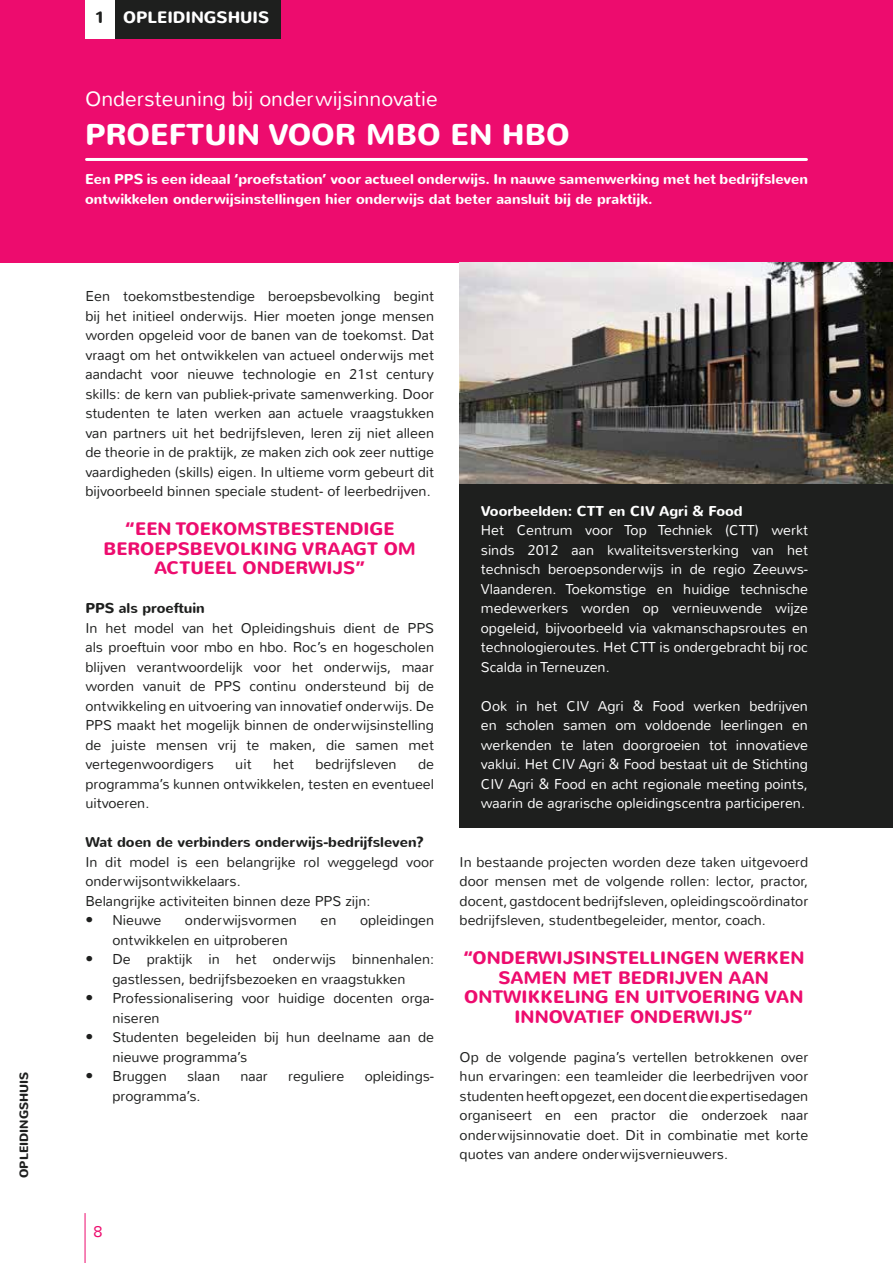
<style>
.page{position:relative;width:893px;height:1263px;background:#fff}
.page>*{position:absolute;margin:0;border:0;box-sizing:border-box;transform-origin:0 0}
.t1{font:700 30px "Nunito";color:#fff}
.t2{font:300 21px "Nunito";color:#fff}
.t3{font:700 18px/19.5px "Nunito";color:#ed0c6e;text-align:center}
.t4{font:700 16.5px "Nunito";color:#fff}
.t5{font:300 15.75px "Nunito";color:#ed0c6e}
.t6{font:300 14.25px/19.5px "Nunito";color:#1e1f1e;text-align:justify}
.t7{font:300 14.25px/19.5px "Nunito";color:#fff;text-align:justify}
.t8{font:700 14.25px/19.5px "Nunito";color:#fff}
.t9{font:700 14.25px "Nunito";color:#1e1f1e}
.t10{font:700 12px "Nunito";color:#1e1f1e}
.s1{color:#1e1f1e}
.s2{font-size:15.75px}
</style>
<div class="page">
<hr style="left:85px;top:1213px;width:1px;height:50px;background:#ed0c6e">
<div style="left:0;top:0;width:893px;height:262px;background:#ed0c6e"></div>
<div style="left:460px;top:484px;width:433px;height:344px;background:#1e1f1e"></div>
<div style="left:115px;top:0;width:166px;height:38px;background:#1e1f1e"></div>
<div style="left:85px;top:0;width:30px;height:38px;background:#fff"></div>
<hr style="left:87px;top:158px;width:719px;height:3px;background:#fff">
<img style="left:460px;top:262px;width:433px;height:222px">
<p class="t10" style="left:16px;top:1178px;width:108px;rotate:-90deg">OPLEIDINGSHUIS</p>
<p class="t4" style="left:95px;top:7px;width:176px"><span class="s1">1</span> OPLEIDINGSHUIS</p>
<h2 class="t2" style="left:85px;top:86px;width:354px">Ondersteuning bij onderwijsinnovatie</h2>
<h1 class="t1" style="left:85px;top:115px;width:486px">PROEFTUIN VOOR MBO EN HBO</h1>
<p class="t8" style="left:85px;top:170px;width:724px">Een PPS is een ideaal ‘proefstation’ voor actueel onderwijs. In nauwe samenwerking met het bedrijfsleven ontwikkelen onderwijsinstellingen hier onderwijs dat beter aansluit bij de praktijk.</p>
<p class="t6" style="left:85px;top:287px;width:350px">Een toekomstbestendige beroepsbevolking begint bij het initieel onderwijs. Hier moeten jonge mensen worden opgeleid voor de banen van de toekomst. Dat vraagt om het ontwikkelen van actueel onderwijs met aandacht voor nieuwe technologie en 21st century skills: de kern van publiek-private samenwerking. Door studenten te laten werken aan actuele vraagstukken van partners uit het bedrijfsleven, leren zij niet alleen de theorie in de praktijk, ze maken zich ook zeer nuttige vaardigheden (skills) eigen. In ultieme vorm gebeurt dit bijvoorbeeld binnen speciale student- of leerbedrijven.</p>
<p class="t3" style="left:104px;top:520px;width:314px">“EEN TOEKOMSTBESTENDIGE<br>BEROEPSBEVOLKING VRAAGT OM<br>ACTUEEL ONDERWIJS”</p>
<p class="t9" style="left:85px;top:599px;width:121px">PPS als proeftuin</p>
<p class="t6" style="left:85px;top:618px;width:350px">In het model van het Opleidingshuis dient de PPS als proeftuin voor mbo en hbo. Roc’s en hogescholen blijven verantwoordelijk voor het onderwijs, maar worden vanuit de PPS continu ondersteund bij de ontwikkeling en uitvoering van innovatief onderwijs. De PPS maakt het mogelijk binnen de onderwijsinstelling de juiste mensen vrij te maken, die samen met vertegenwoordigers</p>
<p class="t6" style="left:235px;top:755px;width:18px">uit</p>
<p class="t6" style="left:273px;top:755px;width:22px">het</p>
<p class="t6" style="left:315px;top:755px;width:83px">bedrijfsleven</p>
<p class="t6" style="left:85px;top:755px;width:350px;text-indent:333px">de programma’s kunnen ontwikkelen, testen en eventueel uitvoeren.</p>
<p class="t9" style="left:85px;top:833px;width:340px">Wat doen de verbinders onderwijs-bedrijfsleven?</p>
<p class="t6" style="left:85px;top:852px;width:350px;text-align:left">In dit model is een belangrijke rol weggelegd voor onderwijsontwikkelaars.<br>Belangrijke activiteiten binnen deze PPS zijn:</p>
<p class="t6" style="left:85px;top:911px;width:78px"><span class="s2">•</span> Nieuwe</p>
<p class="t6" style="left:185px;top:911px;width:114px">onderwijsvormen</p>
<p class="t6" style="left:321px;top:911px;width:17px">en</p>
<p class="t6" style="left:360px;top:911px;width:76px">opleidingen</p>
<p class="t6" style="left:112px;top:930px;width:177px">ontwikkelen en uitproberen</p>
<p class="t6" style="left:85px;top:950px;width:350px;text-align:center"><span class="s2">•</span> De praktijk in het onderwijs binnenhalen: gastlessen, bedrijfsbezoeken en vraagstukken</p>
<p class="t6" style="left:112px;top:989px;width:323px;text-indent:-27px"><span class="s2">•</span> Professionalisering voor huidige docenten orga&shy;niseren</p>
<p class="t6" style="left:112px;top:1028px;width:323px;text-indent:-27px"><span class="s2">•</span> Studenten begeleiden bij hun deelname aan de nieuwe programma’s</p>
<p class="t6" style="left:85px;top:1067px;width:83px"><span class="s2">•</span> Bruggen</p>
<p class="t6" style="left:187px;top:1067px;width:34px">slaan</p>
<p class="t6" style="left:240px;top:1067px;width:29px">naar</p>
<p class="t6" style="left:288px;top:1067px;width:58px">reguliere</p>
<p class="t6" style="left:365px;top:1067px;width:71px">opleidings-</p>
<p class="t6" style="left:112px;top:1086px;width:90px">programma’s.</p>
<p class="t5" style="left:94px;top:1222px;width:10px">8</p>
<p class="t8" style="left:481px;top:501px;width:263px">Voorbeelden: CTT en CIV Agri &amp; Food</p>
<p class="t7" style="left:481px;top:521px;width:329px">Het Centrum voor Top Techniek (CTT) werkt sinds 2012 aan kwaliteitsversterking van het technisch beroepsonderwijs in de regio Zeeuws-Vlaanderen. Toekomstige en huidige technische medewerkers worden op vernieuwende wijze opgeleid, bijvoorbeeld via vakmanschapsroutes en technologieroutes. Het CTT is ondergebracht bij roc Scalda in Terneuzen.</p>
<p class="t7" style="left:481px;top:696px;width:329px">Ook in het CIV Agri &amp; Food werken bedrijven en scholen samen om voldoende leerlingen en werkenden te laten doorgroeien tot innovatieve vaklui. Het CIV Agri &amp; Food bestaat uit de Stichting CIV Agri &amp; Food en acht regionale meeting points, waarin de agrarische opleidingscentra participeren.</p>
<p class="t6" style="left:460px;top:852px;width:350px">In bestaande projecten worden deze taken uitgevoerd door mensen met de volgende rollen: lector, practor, docent, gastdocent bedrijfsleven, opleidingscoördinator bedrijfsleven, studentbegeleider, mentor, coach.</p>
<p class="t3" style="left:463px;top:949px;width:343px">“ONDERWIJSINSTELLINGEN WERKEN<br>SAMEN MET BEDRIJVEN AAN<br>ONTWIKKELING EN UITVOERING VAN<br>INNOVATIEF ONDERWIJS”</p>
<p class="t6" style="left:460px;top:1047px;width:350px">Op de volgende pagina’s vertellen betrokkenen over hun ervaringen: een teamleider die leerbedrijven voor studenten heeft opgezet, een docent die expertisedagen organiseert en een practor die onderzoek naar onderwijsinnovatie doet. Dit in combinatie met korte quotes van andere onderwijsvernieuwers.</p>
</div>
